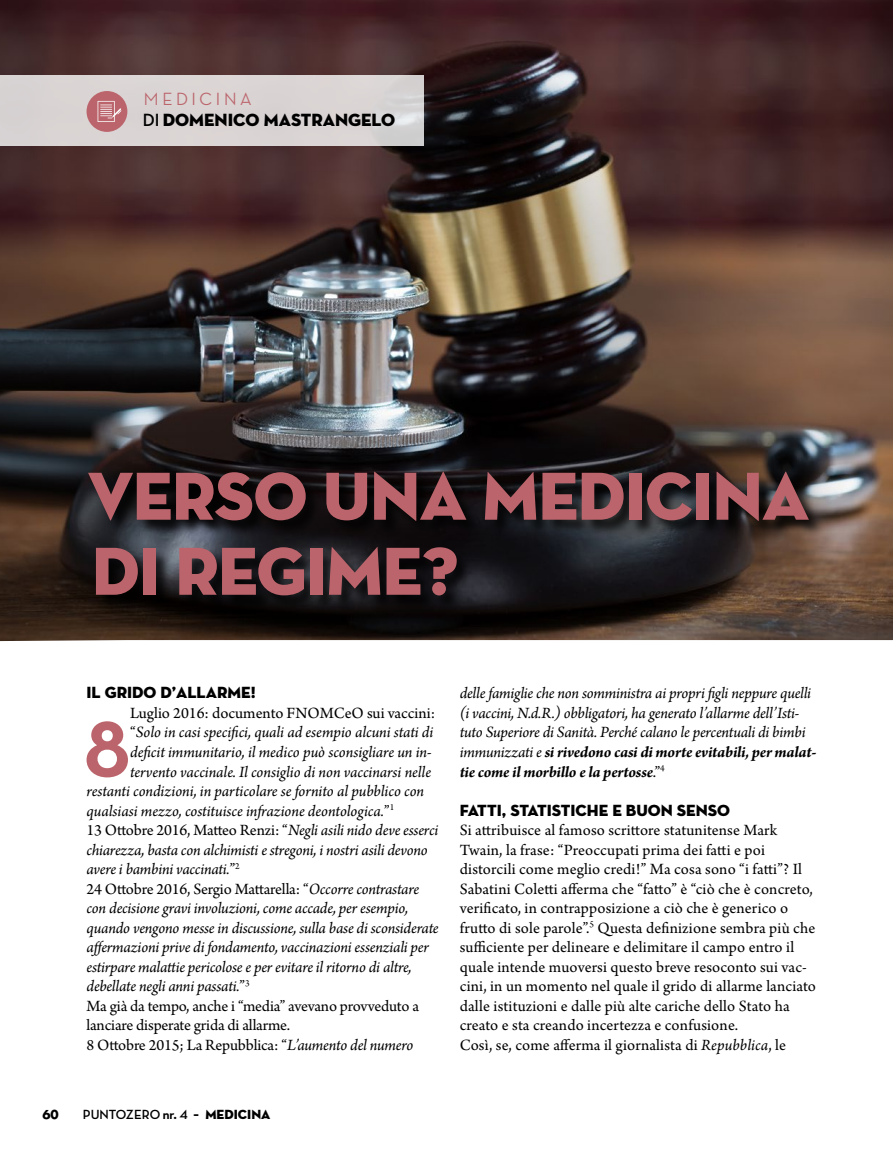
<style>
.page{position:relative;width:893px;height:1170px;background:#fff}
.page>*{position:absolute;margin:0;border:0;box-sizing:border-box;transform-origin:0 0}
.t1{font:700 102.6px "Neutra Disp";color:#bb646b}
.t2{font:69px/75px "Neutra Disp Titling";letter-spacing:-.01em;color:#bb646b}
.t3{font:18px "Neutra Disp Titling";color:#000}
.t4{font:500 18px "Neutra Disp";letter-spacing:.2em;color:#bb646b}
.t5{font:italic 16.5px/19.5px "Arno Pro";letter-spacing:-.01em;color:#000}
.t6{font:16.5px/19.5px "Arno Pro";letter-spacing:.005em;color:#000}
.t7{font:16.5px "Arno Pro";letter-spacing:-.015em;color:#000}
.t8{font:16.5px "Neutra Disp Titling";color:#000}
.t9{font:700 13.5px "Neutra Disp";color:#000}
.t10{font:700 12px "Futura";color:#000}
.s1{font-family:"Neutra Disp Bold Alt"}
.s2{font-style:normal}
.s3{font-style:italic}
.s4{font-weight:700}
.s5{font-size:16.5px}
.s6{font-family:"Neutra Disp Titling";font-weight:400}
</style>
<div class="page">
<img style="left:0;top:0;width:893px;height:641px">
<div style="left:0;top:75px;width:424px;height:71px;background:#dad4d4"></div>
<div style="left:87px;top:91px;width:40px;height:41px;background:#bb646b;border-radius:50%"></div>
<svg style="left:98px;top:101px;width:23px;height:21px"></svg>
<div style="left:89px;top:473px;width:736px;height:139px;background:#000;opacity:.75"></div>
<p class="t4" style="left:144px;top:89px;width:109px">MEDICINA</p>
<p class="t3" style="left:143px;top:109px;width:254px"><span class="s1">DI</span> DOMENICO MASTRANGELO</p>
<h2 class="t2" style="left:88px;top:459px;width:723px">VERSO UNA MEDICINA<br>DI REGIME?</h2>
<p class="t8" style="left:87px;top:682px;width:171px">IL GRIDO D’ALLARME!</p>
<h1 class="t1" style="left:83px;top:684px;width:48px">8</h1>
<p class="t6" style="left:130px;top:704px;width:307px">Luglio 2016: documento FNOMCeO sui vaccini:</p>
<p class="t5" style="left:130px;top:723px;width:305px"><span class="s2">“</span>Solo in casi specifici, quali ad esempio alcuni stati di</p>
<p class="t5" style="left:130px;top:743px;width:303px">deficit immunitario, il medico può sconsigliare un in-</p>
<p class="t5" style="left:130px;top:762px;width:303px">tervento vaccinale. Il consiglio di non vaccinarsi nelle</p>
<p class="t5" style="left:87px;top:782px;width:339px">restanti condizioni, in particolare se fornito al pubblico con</p>
<p class="t5" style="left:87px;top:801px;width:309px">qualsiasi mezzo, costituisce infrazione deontologica.<span class="s2">”</span><sup>1</sup></p>
<p class="t6" style="left:87px;top:821px;width:353px">13 Ottobre 2016, Matteo Renzi: “<span class="s3">Negli asili nido deve esserci</span></p>
<p class="t5" style="left:87px;top:840px;width:343px">chiarezza, basta con alchimisti e stregoni, i nostri asili devono</p>
<p class="t5" style="left:87px;top:860px;width:155px">avere i bambini vaccinati.<span class="s2">”</span><sup>2</sup></p>
<p class="t7" style="left:87px;top:879px;width:334px">24 Ottobre 2016, Sergio Mattarella: “<span class="s3">Occorre contrastare</span></p>
<p class="t5" style="left:87px;top:899px;width:323px">con decisione gravi involuzioni, come accade, per esempio,</p>
<p class="t5" style="left:87px;top:918px;width:354px">quando vengono messe in discussione, sulla base di sconsiderate</p>
<p class="t5" style="left:87px;top:938px;width:344px">affermazioni prive di fondamento, vaccinazioni essenziali per</p>
<p class="t5" style="left:87px;top:957px;width:327px">estirpare malattie pericolose e per evitare il ritorno di altre,</p>
<p class="t5" style="left:87px;top:977px;width:165px">debellate negli anni passati.<span class="s2">”</span><sup>3</sup></p>
<p class="t7" style="left:87px;top:996px;width:334px">Ma già da tempo, anche i “media” avevano provveduto a</p>
<p class="t6" style="left:87px;top:1016px;width:205px">lanciare disperate grida di allarme.</p>
<p class="t6" style="left:87px;top:1035px;width:328px">8 Ottobre 2015; La Repubblica: “<span class="s3">L’aumento del numero</span></p>
<p class="t5" style="left:460px;top:684px;width:358px">delle famiglie che non somministra ai propri figli neppure quelli (i vaccini, N.d.R.) obbligatori, ha generato l’allarme dell’Isti&shy;tuto Superiore di Sanità. Perché calano le percentuali di bimbi immunizzati e <span class="s4">si rivedono casi di morte evitabili, per malat&shy;tie come il morbillo e la pertosse</span><span class="s2">.”</span><sup>4</sup></p>
<p class="t8" style="left:460px;top:799px;width:272px">FATTI, STATISTICHE E BUON SENSO</p>
<p class="t6" style="left:460px;top:821px;width:358px">Si attribuisce al famoso scrittore statunitense Mark Twain, la frase: “Preoccupati prima dei fatti e poi distorcili come meglio credi!” Ma cosa sono “i fatti”? Il Sabatini Coletti afferma che “fatto” è “ciò che è concreto, verificato, in contrapposizione a ciò che è generico o frutto di sole parole”.<sup>5</sup> Questa definizione sembra più che sufficiente per delineare e delimitare il campo entro il quale intende muoversi questo breve resoconto sui vac&shy;cini, in un momento nel quale il grido di allarme lanciato dalle istituzioni e dalle più alte cariche dello Stato ha creato e sta creando incertezza e confusione.<br>Così, se, come afferma il giornalista di <span class="s3">Repubblica</span>, le</p>
<p class="t10" style="left:42px;top:1106px;width:18px">60</p>
<p class="t9" style="left:83px;top:1107px;width:189px">PUNTOZERO <span class="s5">nr.</span> 4 <span class="s6">– MEDICINA</span></p>
</div>
